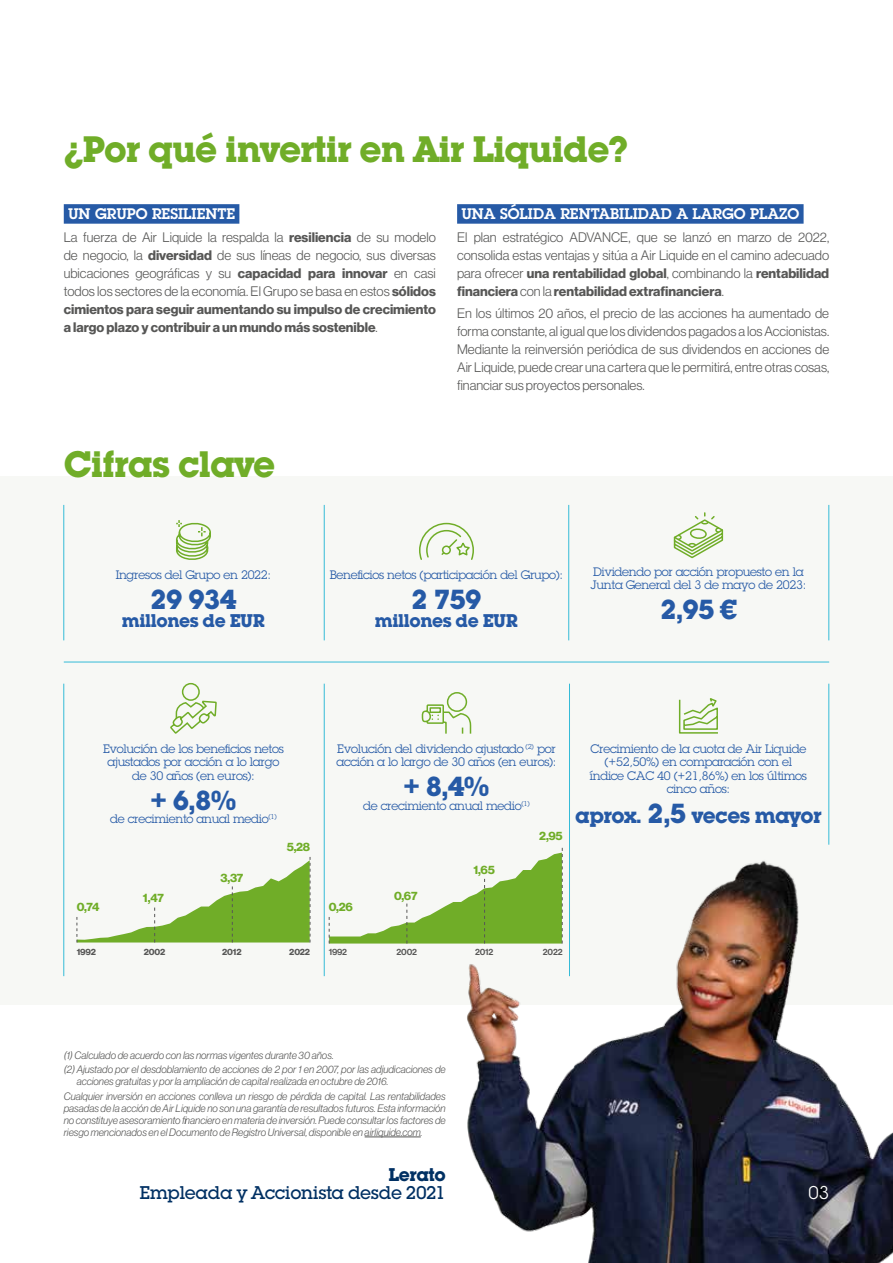
<style>
.page{position:relative;width:893px;height:1263px;background:#fff}
.page>*{position:absolute;margin:0;border:0;box-sizing:border-box;transform-origin:0 0}
.t1{font:700 36px "Lubalin Graph Std";letter-spacing:-.025em;color:#70ad28}
.t2{font:700 27px "Lubalin Graph Std";letter-spacing:-.025em;color:#265aa6}
.t3{font:700 21px "Lubalin Graph Std";letter-spacing:-.025em;color:#265aa6}
.t4{font:500 18px "Lubalin Graph Std";letter-spacing:-.025em;color:#003063}
.t5{font:700 18px "Lubalin Graph Std";letter-spacing:-.025em;color:#265aa6}
.t6{font:700 18px "Lubalin Graph Std";letter-spacing:-.025em;color:#003063}
.t7{font:18px "Lubalin Graph Std";color:#fff}
.t8{font:600 15px "Lubalin Graph Std";color:#fff}
.t9{font:13.5px/18px "N Haas Grotesk DS Std 45 Lt";color:#575756;text-align:justify}
.t10{font:13.5px/18px "N Haas Grotesk DS Std 75 Bd";color:#575756}
.t11{font:12px/13.5px "Lubalin Graph Std";letter-spacing:-.025em;color:#265aa6;text-align:center}
.t12{font:11.85px "N Haas Grotesk DS Std 75 Bd";letter-spacing:-.02em;color:#70ad28}
.t13{font:10.5px/14.1px "N Haas Grotesk DS Std 46 Lt It";color:#575756}
.t14{font:8.85px "N Haas Grotesk DS Std 75 Bd";letter-spacing:-.02em;color:#575756}
.t15{font:8.85px "N Haas Grotesk DS Std 65 Md";letter-spacing:-.02em;color:#575756}
.s1{font-family:"N Haas Grotesk DS Std 75 Bd"}
.s2{font-family:"N Haas Grotesk DS Std 45 Lt"}
.s3{font-size:27px}
</style>
<div class="page">
<div style="left:0;top:476px;width:893px;height:529px;background:#f7f8f5"></div>
<svg style="left:77px;top:857px;width:234px;height:85px"></svg>
<svg style="left:329px;top:917px;width:71px;height:26px"></svg>
<hr style="left:324px;top:505px;width:1px;height:135px;background:#35bbd7">
<hr style="left:63px;top:505px;width:1px;height:135px;background:#35bbd7">
<hr style="left:324px;top:684px;width:1px;height:292px;background:#35bbd7">
<hr style="left:63px;top:684px;width:1px;height:292px;background:#35bbd7">
<hr style="left:828px;top:684px;width:1px;height:161px;background:#35bbd7">
<hr style="left:568px;top:505px;width:1px;height:135px;background:#35bbd7">
<hr style="left:828px;top:505px;width:1px;height:135px;background:#35bbd7">
<hr style="left:569px;top:684px;width:1px;height:292px;background:#35bbd7">
<hr style="left:64px;top:662px;width:765px;height:1px;background:#35bbd7">
<img style="left:400px;top:735px;width:493px;height:528px">
<div style="left:457px;top:204px;width:347px;height:20px;background:#265aa6"></div>
<div style="left:64px;top:204px;width:175px;height:20px;background:#265aa6"></div>
<hr style="left:365px;top:1137px;width:56px;height:1px;background:#575756">
<svg style="left:176px;top:520px;width:35px;height:40px"></svg>
<svg style="left:419px;top:522px;width:55px;height:38px"></svg>
<svg style="left:169px;top:661px;width:49px;height:73px"></svg>
<svg style="left:421px;top:692px;width:51px;height:42px"></svg>
<svg style="left:678px;top:698px;width:40px;height:36px"></svg>
<svg style="left:673px;top:512px;width:51px;height:47px"></svg>
<h1 class="t1" style="left:64px;top:126px;width:566px">¿Por qué invertir en Air Liquide?</h1>
<p class="t8" style="left:68px;top:204px;width:169px">UN GRUPO RESILIENTE</p>
<p class="t9" style="left:64px;top:228px;width:374px">La fuerza de Air Liquide la respalda la <span class="s1">resiliencia</span> de su modelo de negocio, la <span class="s1">diversidad</span> de sus líneas de negocio, sus diversas ubicaciones geográficas y su <span class="s1">capacidad para innovar</span> en casi todos los sectores de la economía. El Grupo se basa en estos <span class="s1">sólidos</span></p>
<p class="t10" style="left:64px;top:300px;width:374px">cimientos para seguir aumentando su impulso de crecimiento a largo plazo y contribuir a un mundo más sostenible<span class="s2">.</span></p>
<p class="t8" style="left:461px;top:204px;width:339px">UNA SÓLIDA RENTABILIDAD A LARGO PLAZO</p>
<p class="t9" style="left:457px;top:228px;width:374px">El plan estratégico ADVANCE, que se lanzó en marzo de 2022, consolida estas ventajas y sitúa a Air Liquide en el camino adecuado</p>
<p class="t10" style="left:457px;top:264px;width:374px"><span class="s2">para ofrecer</span> una rentabilidad global<span class="s2">, combinando la</span> rentabilidad financiera <span class="s2">con la</span> rentabilidad extrafinanciera<span class="s2">.</span></p>
<p class="t9" style="left:457px;top:304px;width:374px">En los últimos 20 años, el precio de las acciones ha aumentado de forma constante, al igual que los dividendos pagados a los Accionistas.<br>Mediante la reinversión periódica de sus dividendos en acciones de Air Liquide, puede crear una cartera que le permitirá, entre otras cosas, financiar sus proyectos personales.</p>
<h1 class="t1" style="left:64px;top:440px;width:213px">Cifras clave</h1>
<p class="t11" style="left:116px;top:568px;width:157px">Ingresos del Grupo en 2022:</p>
<h2 class="t2" style="left:151px;top:582px;width:87px">29 934</h2>
<h3 class="t5" style="left:122px;top:609px;width:145px">millones de EUR</h3>
<p class="t11" style="left:330px;top:568px;width:235px">Beneficios netos (participación del Grupo):</p>
<h2 class="t2" style="left:411px;top:582px;width:72px">2 759</h2>
<h3 class="t5" style="left:375px;top:609px;width:145px">millones de EUR</h3>
<p class="t11" style="left:590px;top:564px;width:217px;text-align:left">Dividendo por acción propuesto en la<br>Junta General del 3 de mayo de 2023:</p>
<h2 class="t2" style="left:660px;top:592px;width:78px">2,95 €</h2>
<p class="t11" style="left:103px;top:742px;width:182px">Evolución de los beneficios netos ajustados por acción a lo largo de 30 años (en euros):</p>
<h2 class="t2" style="left:151px;top:783px;width:87px">+ 6,8%</h2>
<p class="t11" style="left:110px;top:812px;width:168px">de crecimiento anual medio<sup>(1)</sup></p>
<p class="t11" style="left:336px;top:742px;width:222px;text-align:left">Evolución del dividendo ajustado <sup>(2)</sup> por acción a lo largo de 30 años (en euros):</p>
<h2 class="t2" style="left:404px;top:769px;width:87px">+ 8,4%</h2>
<p class="t11" style="left:363px;top:799px;width:168px">de crecimiento anual medio<sup>(1)</sup></p>
<p class="t11" style="left:590px;top:742px;width:218px">Crecimiento de la cuota de Air Liquide (+52,50%) en comparación con el índice CAC 40 (+21,86%) en los últimos cinco años:</p>
<h3 class="t3" style="left:575px;top:802px;width:248px">aprox. <span class="s3">2,5</span> veces mayor</h3>
<p class="t12" style="left:287px;top:840px;width:25px">5,28</p>
<p class="t12" style="left:539px;top:829px;width:25px">2,95</p>
<p class="t12" style="left:220px;top:870px;width:25px">3,37</p>
<p class="t12" style="left:473px;top:863px;width:23px">1,65</p>
<p class="t12" style="left:77px;top:900px;width:24px">0,74</p>
<p class="t12" style="left:143px;top:890px;width:23px">1,47</p>
<p class="t12" style="left:329px;top:900px;width:25px">0,26</p>
<p class="t12" style="left:394px;top:889px;width:25px">0,67</p>
<p class="t14" style="left:77px;top:946px;width:21px">1992</p>
<p class="t14" style="left:144px;top:946px;width:23px">2002</p>
<p class="t14" style="left:222px;top:946px;width:21px">2012</p>
<p class="t14" style="left:289px;top:946px;width:22px">2022</p>
<p class="t15" style="left:329px;top:947px;width:20px">1992</p>
<p class="t15" style="left:397px;top:947px;width:22px">2002</p>
<p class="t15" style="left:475px;top:947px;width:20px">2012</p>
<p class="t15" style="left:543px;top:947px;width:21px">2022</p>
<p class="t13" style="left:64px;top:1048px;width:383px">(1) Calculado de acuerdo con las normas vigentes durante 30 años.<br>(2) Ajustado por el desdoblamiento de acciones de 2 por 1 en 2007, por las adjudicaciones de</p>
<p class="t13" style="left:64px;top:1075px;width:383px;text-indent:13px">acciones gratuitas y por la ampliación de capital realizada en octubre de 2016.<br>Cualquier inversión en acciones conlleva un riesgo de pérdida de capital. Las rentabilidades</p>
<p class="t13" style="left:64px;top:1102px;width:383px;line-height:12px;text-align:justify">pasadas de la acción de Air Liquide no son una garantía de resultados futuros. Esta información no constituye asesoramiento financiero en materia de inversión. Puede consultar los factores de riesgo mencionados en el Documento de Registro Universal, disponible en airliquide.com.</p>
<h3 class="t6" style="left:389px;top:1163px;width:59px">Lerato</h3>
<h3 class="t4" style="left:140px;top:1181px;width:308px">Empleada y Accionista desde 2021</h3>
<h3 class="t7" style="left:808px;top:1181px;width:22px">03</h3>
</div>
